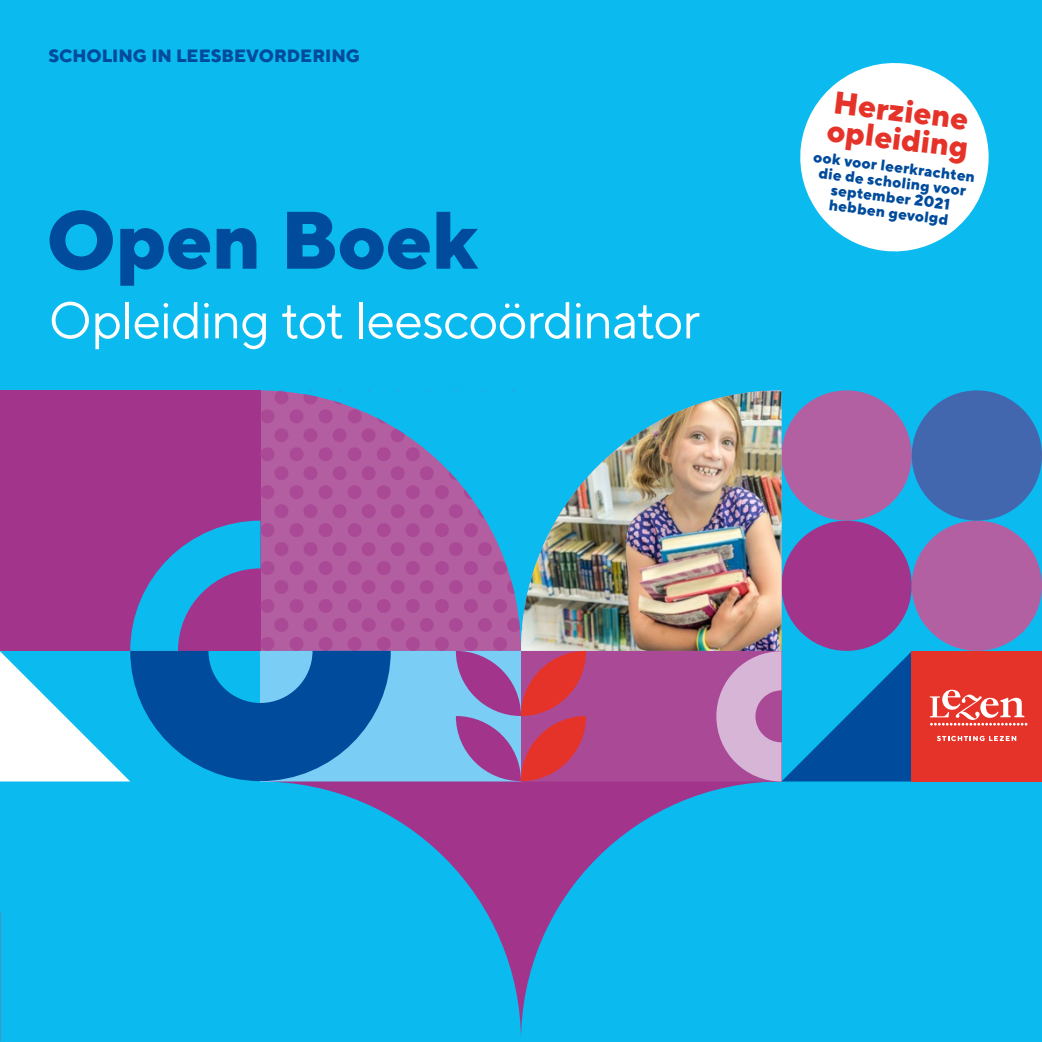
<style>
.page{position:relative;width:1042px;height:1042px;background:#0bbbef}
.page>*{position:absolute;margin:0;border:0;box-sizing:border-box;transform-origin:0 0}
.Kopje_A{font:800 81.2px "TT Norms";letter-spacing:-.01em;color:#004b9c}
.Kopje_A-2{font:51.62px "TT Norms";letter-spacing:-.02em;color:#fff}
.Kopje_A-3{font:800 31.5px "TT Norms";color:#e63329}
.Kopje_A-4{font:800 17.68px "TT Norms";color:#004b9c}
.Kopje_A-5{font:800 15.22px/15.2px "TT Norms";color:#004b9c;text-align:center}
</style>
<div class="page">
<div style="left:260px;top:651px;width:261px;height:130px;background:#7acdf4"></div>
<div style="left:0;top:390px;width:260px;height:261px;background:#a2358b"></div>
<div style="left:521px;top:651px;width:260px;height:130px;background:#aa4a96"></div>
<svg style="left:260px;top:390px;width:261px;height:261px;fill:#af5ea1"></svg>
<svg style="left:391px;top:781px;width:390px;height:254px"></svg>
<div style="left:781px;top:521px;width:131px;height:130px;background:#a2358b;border-radius:50%"></div>
<div style="left:912px;top:521px;width:130px;height:130px;background:#b360a2;border-radius:50%"></div>
<div style="left:781px;top:390px;width:131px;height:131px;background:#b360a2;border-radius:50%"></div>
<div style="left:912px;top:390px;width:130px;height:131px;background:#4367af;border-radius:50%"></div>
<div style="left:912px;top:651px;width:130px;height:130px;background:#e63329"></div>
<svg style="left:929px;top:690px;width:98px;height:35px"></svg>
<svg style="left:937px;top:736px;width:79px;height:5px"></svg>
<img style="left:521px;top:391px;width:260px;height:260px">
<svg style="left:456px;top:651px;width:130px;height:130px"></svg>
<svg style="left:716px;top:651px;width:196px;height:130px"></svg>
<svg style="left:0;top:521px;width:391px;height:391px"></svg>
<svg style="left:800px;top:63px;width:189px;height:189px"></svg>
<p class="Kopje_A-4" style="left:48px;top:44px;width:313px">SCHOLING IN LEESBEVORDERING</p>
<p class="Kopje_A" style="left:46px;top:188px;width:433px">Open Boek</p>
<p class="Kopje_A-2" style="left:49px;top:288px;width:653px">Opleiding tot leescoördinator</p>
<p class="Kopje_A-3" style="left:836px;top:82px;width:137px;rotate:7deg">Herziene</p>
<p class="Kopje_A-3" style="left:829px;top:110px;width:144px;rotate:7deg">opleiding</p>
<p class="Kopje_A-5" style="left:814px;top:149px;width:164px;rotate:7deg">ook voor leerkrachten die de scholing voor september 2021 hebben gevolgd</p>
</div>
